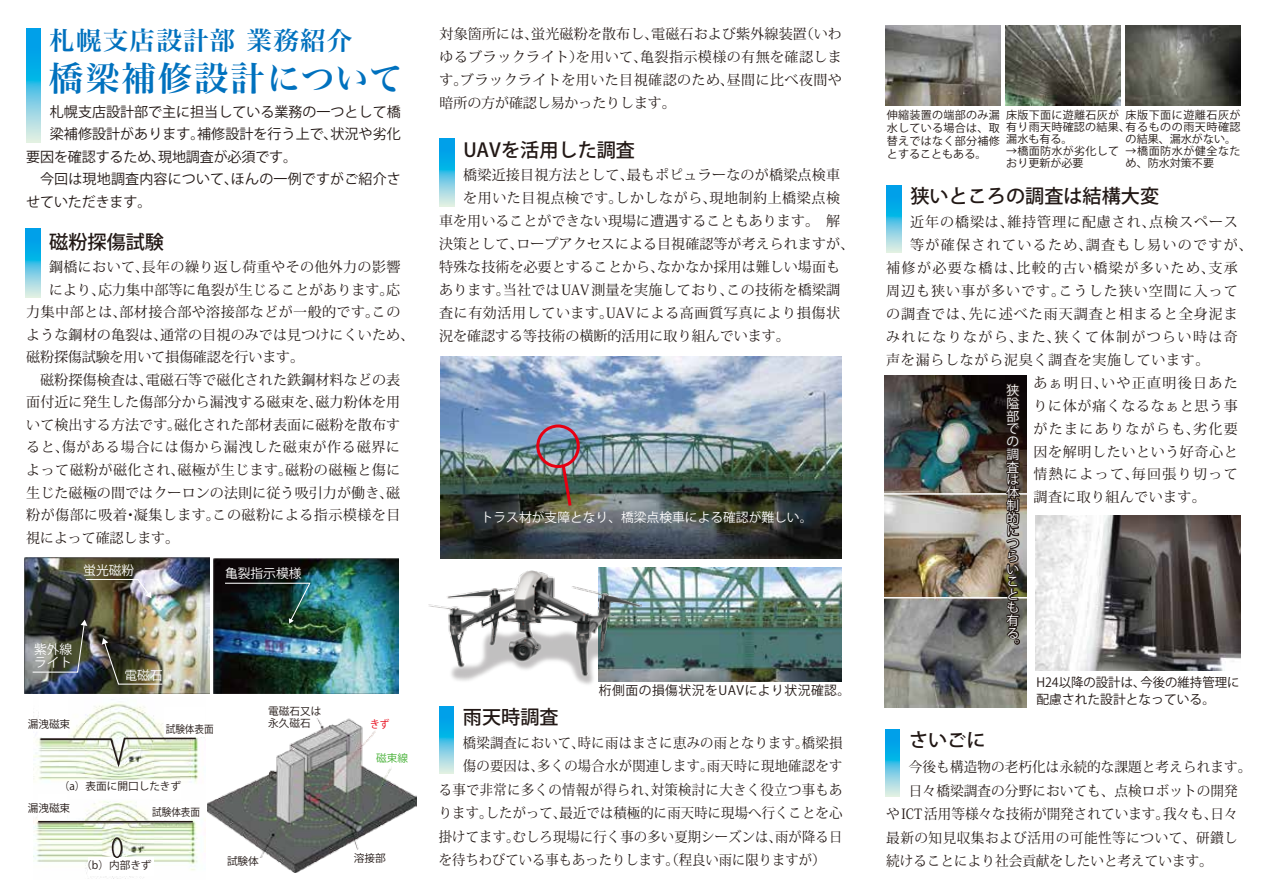
<style>
.page{position:relative;width:1263px;height:893px;background:#fff}
.page>*{position:absolute;margin:0;border:0;box-sizing:border-box;transform-origin:0 0}
.t1{font:34.05px "Hira Min Pro N W6";letter-spacing:.065em;color:#0071be}
.t2{font:25.5px "Hira Min Pro N W6";letter-spacing:.05em;color:#0071be}
.t3{font:500 19.2px "Koz Go Pr 6 N";color:#221815}
.t4{font:14.1px/23px "Koz Min Pr 6 N";letter-spacing:.015em;color:#221815;text-align:justify}
.t5{font:14.1px "Koz Min Pr 6 N";letter-spacing:.015em;color:#221815;scale:.95 1}
.t6{font:14.1px "Koz Go Pr 6 N";color:#221815}
.t7{font:14.1px "Koz Min Pr 6 N";letter-spacing:.04em;color:#221815}
.t8{font:14.1px "Koz Min Pr 6 N";letter-spacing:.09em;color:#221815}
.t9{font:14.1px "Koz Min Pr 6 N";letter-spacing:.05em;color:#221815}
.t10{font:14.1px "Koz Min Pr 6 N";letter-spacing:.1em;color:#221815}
.t11{font:14.1px "Koz Min Pr 6 N";letter-spacing:.07em;color:#221815}
.t12{font:14.1px "Koz Min Pr 6 N";letter-spacing:-.01em;color:#221815}
.t13{font:14.1px "Koz Min Pr 6 N";letter-spacing:.045em;color:#221815}
.t14{font:14.1px "Koz Min Pr 6 N";letter-spacing:.065em;color:#221815}
.t15{font:12.75px/12.8px "Koz Go Pr 6 N";color:#fff}
.t16{font:12.75px/17px "Koz Go Pr 6 N";color:#221815}
.t17{font:12.75px "Koz Go Pr 6 N";letter-spacing:.04em;color:#221815}
.t18{font:11.1px/11.9px "Koz Go Pr 6 N";letter-spacing:.02em;color:#221815;text-align:justify}
.t19{font:11.1px/11.9px "Koz Go Pr 6 N";letter-spacing:.045em;color:#221815}
.t20{font:10.65px/12.8px "Koz Go Pr 6 N";color:#221815}
.t21{font:10.65px "Koz Go Pr 6 N";color:#221815;scale:.9 1}
.t22{font:10.65px "Koz Go Pr 6 N";color:#45b035}
.t23{font:10.65px "Koz Go Pr 6 N";color:#e60012;scale:.9 1}
</style>
<div class="page">
<img style="left:1035px;top:516px;width:205px;height:101px">
<img style="left:33px;top:699px;width:173px;height:180px">
<img style="left:24px;top:558px;width:185px;height:135px">
<img style="left:214px;top:558px;width:185px;height:136px">
<img style="left:441px;top:356px;width:400px;height:203px">
<img style="left:599px;top:568px;width:242px;height:113px">
<svg style="left:26px;top:28px;width:15px;height:115px;background:#50c0e6"></svg>
<svg style="left:26px;top:228px;width:14px;height:70px"></svg>
<svg style="left:440px;top:139px;width:14px;height:67px"></svg>
<svg style="left:439px;top:706px;width:15px;height:68px"></svg>
<svg style="left:887px;top:185px;width:14px;height:68px"></svg>
<svg style="left:885px;top:729px;width:15px;height:68px"></svg>
<img style="left:886px;top:26px;width:115px;height:80px">
<img style="left:1006px;top:26px;width:114px;height:80px">
<img style="left:1125px;top:26px;width:115px;height:80px">
<svg style="left:1035px;top:617px;width:206px;height:54px"></svg>
<svg style="left:224px;top:582px;width:87px;height:42px;background:#172f2b"></svg>
<svg style="left:85px;top:578px;width:67px;height:20px"></svg>
<svg style="left:32px;top:620px;width:55px;height:53px;background:#50534c"></svg>
<img style="left:208px;top:718px;width:208px;height:154px">
<img style="left:102px;top:638px;width:61px;height:47px">
<div style="left:70px;top:780px;width:111px;height:18px;background:#fff"></div>
<div style="left:88px;top:857px;width:65px;height:18px;background:#fff"></div>
<div style="left:376px;top:718px;width:28px;height:18px;background:#fff"></div>
<div style="left:392px;top:755px;width:29px;height:18px;background:#fff"></div>
<div style="left:347px;top:850px;width:28px;height:18px;background:#fff"></div>
<div style="left:239px;top:858px;width:28px;height:18px;background:#fff"></div>
<div style="left:39px;top:696px;width:28px;height:40px;background:#fff"></div>
<div style="left:164px;top:708px;width:41px;height:29px;background:#fff"></div>
<div style="left:150px;top:801px;width:41px;height:18px;background:#fff"></div>
<div style="left:39px;top:794px;width:28px;height:26px;background:#fff"></div>
<svg style="left:39px;top:737px;width:158px;height:33px"></svg>
<hr style="left:38px;top:821px;width:155px;height:1px;background:#221815">
<div style="left:112px;top:837px;width:10px;height:21px;border:1px solid #221815;border-radius:50%"></div>
<div style="left:536px;top:424px;width:44px;height:44px;border:3px solid #e60012;border-radius:50%"></div>
<svg style="left:560px;top:462px;width:13px;height:47px"></svg>
<img style="left:428px;top:570px;width:214px;height:115px">
<img style="left:884px;top:376px;width:142px;height:331px">
<hr style="left:878px;top:493px;width:152px;height:2px;background:#fff">
<hr style="left:878px;top:597px;width:152px;height:1px;background:#fff">
<svg style="left:1003px;top:381px;width:21px;height:264px;background:#48413a"></svg>
<h2 class="t2" style="left:49px;top:18px;width:305px">札幌支店設計部 業務紹介</h2>
<h1 class="t1" style="left:49px;top:48px;width:355px">橋梁補修設計について</h1>
<p class="t6" style="left:50px;top:104px;width:352px">札幌支店設計部で主に担当している業務の一つとして橋</p>
<p class="t6" style="left:50px;top:126px;width:352px">梁補修設計があります。補修設計を行う上で、状況や劣化</p>
<p class="t6" style="left:26px;top:149px;width:272px">要因を確認するため、現地調査が必須です。</p>
<p class="t6" style="left:26px;top:171px;width:376px">　今回は現地調査内容について、ほんの一例ですがご紹介さ</p>
<p class="t6" style="left:26px;top:194px;width:127px">せていただきます。</p>
<h3 class="t3" style="left:49px;top:231px;width:116px">磁粉探傷試験</h3>
<p class="t4" style="left:49px;top:256px;width:353px">鋼橋において、長年の繰り返し荷重やその他外力の影響</p>
<p class="t4" style="left:49px;top:278px;width:353px">により、応力集中部等に亀裂が生じることがあります。応</p>
<p class="t4" style="left:26px;top:301px;width:376px">力集中部とは、部材接合部や溶接部などが一般的です。この</p>
<p class="t4" style="left:26px;top:323px;width:389px">ような鋼材の亀裂は、通常の目視のみでは見つけにくいため、</p>
<p class="t12" style="left:26px;top:349px;width:279px">磁粉探傷試験を用いて損傷確認を行います。</p>
<p class="t4" style="left:26px;top:368px;width:375px">　磁粉探傷検査は、電磁石等で磁化された鉄鋼材料などの表</p>
<p class="t4" style="left:26px;top:391px;width:375px">面付近に発生した傷部分から漏洩する磁束を、磁力粉体を用</p>
<p class="t4" style="left:26px;top:414px;width:375px">いて検出する方法です。磁化された部材表面に磁粉を散布す</p>
<p class="t9" style="left:26px;top:439px;width:375px">ると、傷がある場合には傷から漏洩した磁束が作る磁界に</p>
<p class="t4" style="left:26px;top:459px;width:376px">よって磁粉が磁化され、磁極が生じます。磁粉の磁極と傷に</p>
<p class="t4" style="left:26px;top:481px;width:375px">生じた磁極の間ではクーロンの法則に従う吸引力が働き、磁</p>
<p class="t4" style="left:26px;top:504px;width:376px">粉が傷部に吸着・凝集します。この磁粉による指示模様を目</p>
<p class="t12" style="left:26px;top:529px;width:154px">視によって確認します。</p>
<p class="t15" style="left:83px;top:564px;width:53px">蛍光磁粉</p>
<p class="t15" style="left:225px;top:568px;width:78px">亀裂指示模様</p>
<p class="t15" style="left:34px;top:643px;width:40px">紫外線ライト</p>
<p class="t15" style="left:124px;top:669px;width:40px">電磁石</p>
<p class="t20" style="left:28px;top:718px;width:44px">漏洩磁束</p>
<p class="t21" style="left:166px;top:723px;width:55px">試験体表面</p>
<p class="t20" style="left:59px;top:779px;width:124px">（a）表面に開口したきず</p>
<p class="t20" style="left:28px;top:802px;width:44px">漏洩磁束</p>
<p class="t21" style="left:152px;top:806px;width:55px">試験体表面</p>
<p class="t20" style="left:268px;top:704px;width:55px">電磁石又は永久磁石</p>
<p class="t23" style="left:370px;top:718px;width:23px">きず</p>
<p class="t22" style="left:376px;top:752px;width:33px">磁束線</p>
<p class="t20" style="left:81px;top:859px;width:72px">（b）内部きず</p>
<p class="t20" style="left:227px;top:855px;width:33px">試験体</p>
<p class="t20" style="left:354px;top:852px;width:33px">溶接部</p>
<p class="t4" style="left:440px;top:23px;width:404px">対象箇所には、蛍光磁粉を散布し、電磁石および紫外線装置（いわゆるブラックライト）を用いて、亀裂指示模様の有無を確認します。ブラックライトを用いた目視確認のため、昼間に比べ夜間や暗所の方が確認し易かったりします。</p>
<h3 class="t3" style="left:463px;top:139px;width:173px">UAVを活用した調査</h3>
<p class="t4" style="left:463px;top:164px;width:378px">橋梁近接目視方法として、最もポピュラーなのが橋梁点検車</p>
<p class="t7" style="left:463px;top:190px;width:378px">を用いた目視点検です。しかしながら、現地制約上橋梁点検</p>
<p class="t4" style="left:439px;top:210px;width:402px">車を用いることができない現場に遭遇することもあります。　解</p>
<p class="t4" style="left:439px;top:233px;width:417px">決策として、ロープアクセスによる目視確認等が考えられますが、</p>
<p class="t4" style="left:439px;top:256px;width:402px">特殊な技術を必要とすることから、なかなか採用は難しい場面も</p>
<p class="t4" style="left:439px;top:279px;width:403px">あります。当社ではUAV測量を実施しており、この技術を橋梁調</p>
<p class="t7" style="left:439px;top:305px;width:402px">査に有効活用しています。UAVによる高画質写真により損傷状</p>
<p class="t4" style="left:439px;top:325px;width:352px">況を確認する等技術の横断的活用に取り組んでいます。</p>
<p class="t15" style="left:481px;top:511px;width:333px">トラス材が支障となり、橋梁点検車による確認が難しい。</p>
<h3 class="t3" style="left:463px;top:706px;width:97px">雨天時調査</h3>
<p class="t17" style="left:599px;top:683px;width:253px">桁側面の損傷状況をUAVにより状況確認。</p>
<p class="t5" style="left:463px;top:735px;width:401px">橋梁調査において、時に雨はまさに恵みの雨となります。橋梁損</p>
<p class="t5" style="left:463px;top:758px;width:401px">傷の要因は、多くの場合水が関連します。雨天時に現地確認をす</p>
<p class="t5" style="left:439px;top:782px;width:426px">る事で非常に多くの情報が得られ、対策検討に大きく役立つ事もあ</p>
<p class="t5" style="left:439px;top:805px;width:426px">ります。したがって、最近では積極的に雨天時に現場へ行くことを心</p>
<p class="t5" style="left:439px;top:828px;width:426px">掛けてます。むしろ現場に行く事の多い夏期シーズンは、雨が降る日</p>
<p class="t5" style="left:439px;top:852px;width:408px">を待ちわびている事もあったりします。（程良い雨に限りますが）</p>
<p class="t18" style="left:887px;top:109px;width:114px;line-height:12.8px">伸縮装置の端部のみ漏水している場合は、取替えではなく部分補修とすることもある。</p>
<p class="t18" style="left:1006px;top:110px;width:125px;text-align:left">床版下面に遊離石灰が有り雨天時確認の結果、漏水も有る。</p>
<p class="t18" style="left:1126px;top:110px;width:117px">床版下面に遊離石灰が有るものの雨天時確認の結果、漏水がない。</p>
<p class="t19" style="left:1126px;top:145px;width:117px">→橋面防水が健全なため、防水対策不要</p>
<p class="t18" style="left:1006px;top:145px;width:114px">→橋面防水が劣化しており更新が必要</p>
<h3 class="t3" style="left:910px;top:185px;width:250px">狭いところの調査は結構大変</h3>
<p class="t14" style="left:910px;top:214px;width:329px">近年の橋梁は、維持管理に配慮され、点検スペース</p>
<p class="t8" style="left:910px;top:237px;width:344px">等が確保されているため、調査もし易いのですが、</p>
<p class="t10" style="left:886px;top:260px;width:353px">補修が必要な橋は、比較的古い橋梁が多いため、支承</p>
<p class="t11" style="left:886px;top:283px;width:353px">周辺も狭い事が多いです。こうした狭い空間に入って</p>
<p class="t11" style="left:886px;top:306px;width:353px">の調査では、先に述べた雨天調査と相まると全身泥ま</p>
<p class="t10" style="left:886px;top:329px;width:353px">みれになりながら、また、狭くて体制がつらい時は奇</p>
<p class="t9" style="left:886px;top:352px;width:325px">声を漏らしながら泥臭く調査を実施しています。</p>
<p class="t8" style="left:1033px;top:375px;width:206px">あぁ明日、いや正直明後日あた</p>
<p class="t13" style="left:1033px;top:397px;width:206px">りに体が痛くなるなぁと思う事</p>
<p class="t8" style="left:1033px;top:420px;width:206px">がたまにありながらも、劣化要</p>
<p class="t13" style="left:1033px;top:443px;width:206px">因を解明したいという好奇心と</p>
<p class="t8" style="left:1033px;top:466px;width:206px">情熱によって、毎回張り切って</p>
<p class="t4" style="left:1033px;top:486px;width:174px">調査に取り組んでいます。</p>
<p class="t15" style="left:1006px;top:384px;width:14px">狭隘部での調査は体制的につらいことも有る。</p>
<h3 class="t3" style="left:909px;top:729px;width:78px">さいごに</h3>
<p class="t16" style="left:1036px;top:674px;width:204px">H24以降の設計は、今後の維持管理に配慮された設計となっている。</p>
<p class="t4" style="left:909px;top:756px;width:344px">今後も構造物の老朽化は永続的な課題と考えられます。</p>
<p class="t4" style="left:909px;top:779px;width:330px">日々橋梁調査の分野においても、点検ロボットの開発</p>
<p class="t4" style="left:886px;top:803px;width:353px">や ICT活用等様々な技術が開発されています。我々も、日々</p>
<p class="t7" style="left:886px;top:829px;width:353px">最新の知見収集および活用の可能性等について、研鑚し</p>
<p class="t4" style="left:886px;top:850px;width:328px">続けることにより社会貢献をしたいと考えています。</p>
</div>
